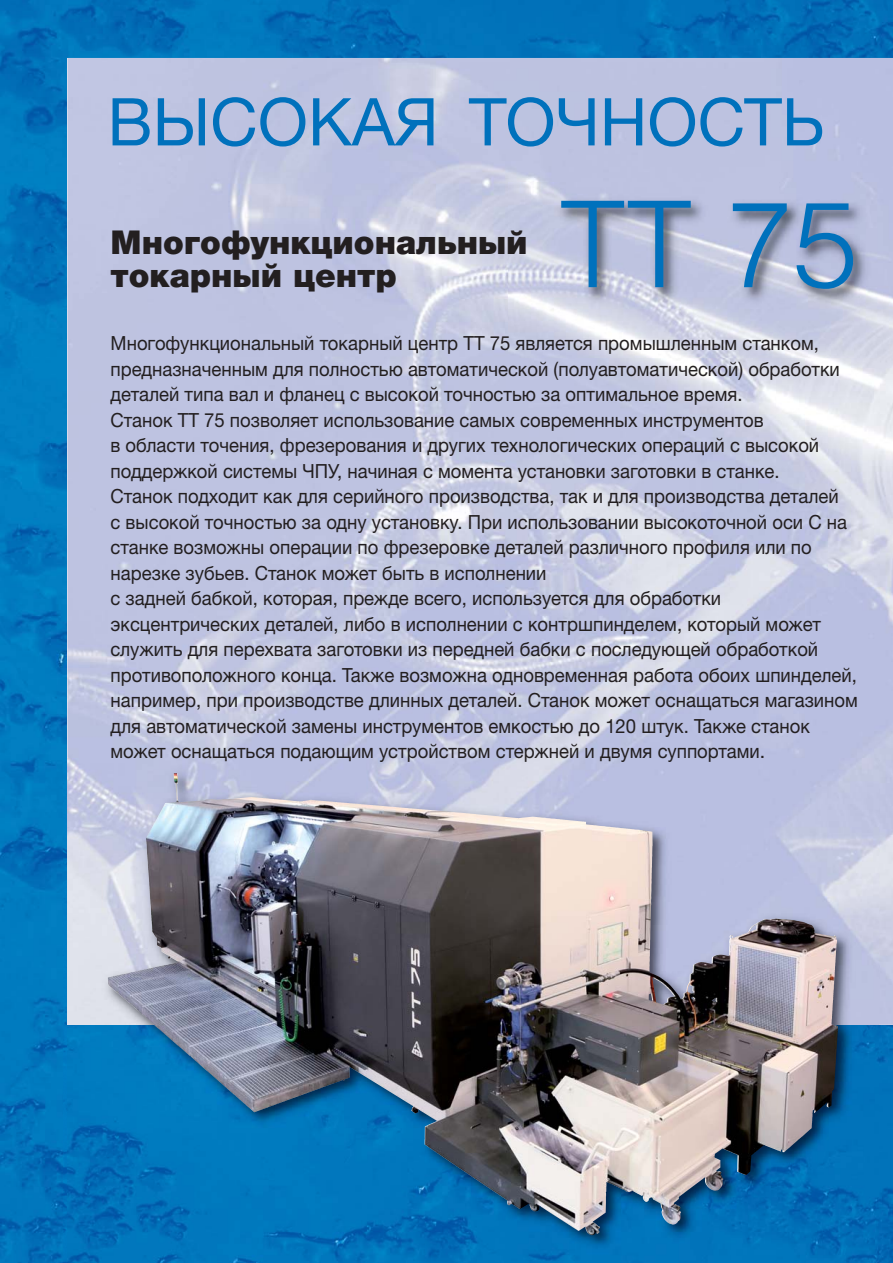
<style>
.page{position:relative;width:893px;height:1263px;background:#fff}
.page>*{position:absolute;margin:0;border:0;box-sizing:border-box;transform-origin:0 0}
.t1{font:300 120px "Helvetica CE";color:#0071bc}
.t2{font:66px "Helvetica Neue LTCYR";color:#0071bc}
.t3{font:900 33px/33px "Helvetica Neue LTCYR";color:#231f20}
.t4{font:19.5px/25.5px "Helvetica Neue LTCYR";color:#231f20;scale:.95 1}
</style>
<div class="page">
<img style="left:0;top:0;width:893px;height:1263px">
<img style="left:67px;top:58px;width:826px;height:967px">
<img style="left:64px;top:759px;width:814px;height:504px">
<img style="left:108px;top:836px;width:70px;height:141px">
<img style="left:508px;top:182px;width:385px;height:176px">
<h2 class="t2" style="left:107px;top:84px;width:719px">ВЫСОКАЯ ТОЧНОСТЬ</h2>
<h3 class="t3" style="left:111px;top:229px;width:419px">Многофункциональный токарный центр</h3>
<h1 class="t1" style="left:559px;top:194px;width:301px">TT 75</h1>
<p class="t4" style="left:111px;top:331px;width:788px">Многофункциональный токарный центр TT 75 является промышленным станком, предназначенным для полностью автоматической (полуавтоматической) обработки деталей типа вал и фланец с высокой точностью за оптимальное время.<br>Станок ТТ 75 позволяет использование самых современных инструментов<br>в области точения, фрезерования и других технологических операций с высокой поддержкой системы ЧПУ, начиная с момента установки заготовки в станке.<br>Станок подходит как для серийного производства, так и для производства деталей<br>с высокой точностью за одну установку. При использовании высокоточной оси С на станке возможны операции по фрезеровке деталей различного профиля или по нарезке зубьев. Станок может быть в исполнении<br>с задней бабкой, которая, прежде всего, используется для обработки эксцентрических деталей, либо в исполнении с контршпинделем, который может служить для перехвата заготовки из передней бабки с последующей обработкой противоположного конца. Также возможна одновременная работа обоих шпинделей, например, при производстве длинных деталей. Станок может оснащаться магазином для автоматической замены инструментов емкостью до 120 штук. Также станок может оснащаться подающим устройством стержней и двумя суппортами.</p>
</div>
